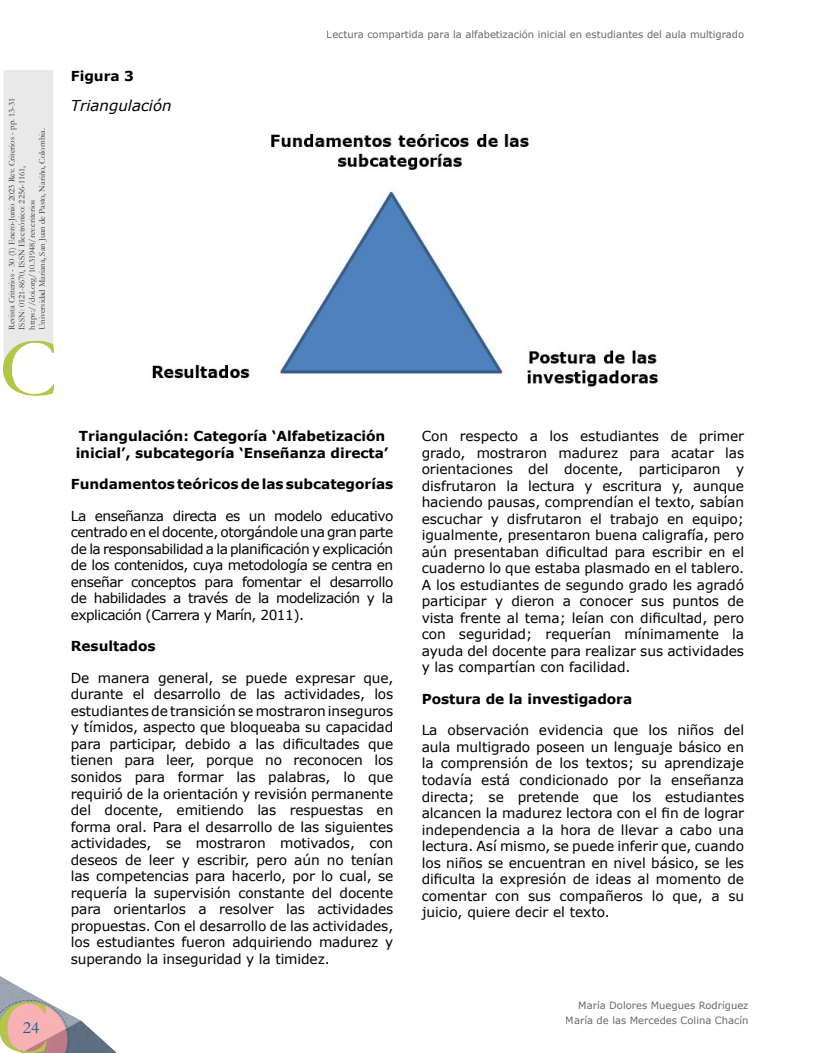
<style>
.page{position:relative;width:815px;height:1053px;background:#fff}
.page>*{position:absolute;margin:0;border:0;box-sizing:border-box;transform-origin:0 0}
.t1{font:17.5px "Garamond";color:#175f87}
.t2{font:italic 15px "Verdana";color:#000}
.t3{font:13.75px/16.5px "Verdana";letter-spacing:-.005em;color:#000;text-align:justify}
.t4{font:700 13.75px/16.5px "Verdana";letter-spacing:-.005em;color:#000}
.t5{font:10px/15px "Verdana";color:#000;text-align:right}
.t6{font:8.75px/10px "Garamond";color:#000}
</style>
<div class="page">
<img style="left:4px;top:71px;width:49px;height:325px">
<img style="left:0;top:976px;width:116px;height:76px">
<img style="left:152px;top:133px;width:506px;height:254px">
<p class="t6" style="left:7px;top:330px;width:233px;rotate:-90deg">Revista Criterios - 30 (1) Enero-Junio 2023 Rev. Criterios - pp. 13-31<br>ISSN: 0121-8670, ISSN Electrónico: 2256-1161, https://doi.org/10.31948/rev.criterios<br>Universidad Mariana, San Juan de Pasto, Nariño, Colombia.</p>
<p class="t4" style="left:71px;top:68px;width:65px">Figura 3</p>
<p class="t2" style="left:71px;top:96px;width:102px">Triangulación</p>
<p class="t5" style="left:327px;top:26px;width:419px">Lectura compartida para la alfabetización inicial en estudiantes del aula multigrado</p>
<p class="t1" style="left:23px;top:1015px;width:18px">24</p>
<p class="t4" style="left:76px;top:427px;width:314px">Triangulación: Categoría ‘Alfabetización inicial’, subcategoría ‘Enseñanza directa’</p>
<p class="t4" style="left:71px;top:475px;width:324px">Fundamentos teóricos de las subcategorías</p>
<p class="t3" style="left:71px;top:507px;width:324px">La enseñanza directa es un modelo educativo centrado en el docente, otorgándole una gran parte de la responsabilidad a la planificación y explicación de los contenidos, cuya metodología se centra en enseñar conceptos para fomentar el desarrollo de habilidades a través de la modelización y la explicación (Carrera y Marín, 2011).</p>
<p class="t4" style="left:71px;top:637px;width:86px">Resultados</p>
<p class="t3" style="left:71px;top:669px;width:324px">De manera general, se puede expresar que, durante el desarrollo de las actividades, los estudiantes de transición se mostraron inseguros y tímidos, aspecto que bloqueaba su capacidad para participar, debido a las dificultades que tienen para leer, porque no reconocen los sonidos para formar las palabras, lo que requirió de la orientación y revisión permanente del docente, emitiendo las respuestas en forma oral. Para el desarrollo de las siguientes actividades, se mostraron motivados, con deseos de leer y escribir, pero aún no tenían las competencias para hacerlo, por lo cual, se requería la supervisión constante del docente para orientarlos a resolver las actividades propuestas. Con el desarrollo de las actividades, los estudiantes fueron adquiriendo madurez y superando la inseguridad y la timidez.</p>
<p class="t3" style="left:422px;top:428px;width:324px">Con respecto a los estudiantes de primer grado, mostraron madurez para acatar las orientaciones del docente, participaron y disfrutaron la lectura y escritura y, aunque haciendo pausas, comprendían el texto, sabían escuchar y disfrutaron el trabajo en equipo; igualmente, presentaron buena caligrafía, pero aún presentaban dificultad para escribir en el cuaderno lo que estaba plasmado en el tablero.<br>A los estudiantes de segundo grado les agradó participar y dieron a conocer sus puntos de vista frente al tema; leían con dificultad, pero con seguridad; requerían mínimamente la ayuda del docente para realizar sus actividades y las compartían con facilidad.</p>
<p class="t4" style="left:422px;top:690px;width:212px">Postura de la investigadora</p>
<p class="t3" style="left:422px;top:722px;width:324px">La observación evidencia que los niños del aula multigrado poseen un lenguaje básico en la comprensión de los textos; su aprendizaje todavía está condicionado por la enseñanza directa; se pretende que los estudiantes alcancen la madurez lectora con el fin de lograr independencia a la hora de llevar a cabo una lectura. Así mismo, se puede inferir que, cuando los niños se encuentran en nivel básico, se les dificulta la expresión de ideas al momento de comentar con sus compañeros lo que, a su juicio, quiere decir el texto.</p>
<p class="t5" style="left:566px;top:997px;width:184px">María Dolores Muegues Rodríguez<br>María de las Mercedes Colina Chacín</p>
</div>
